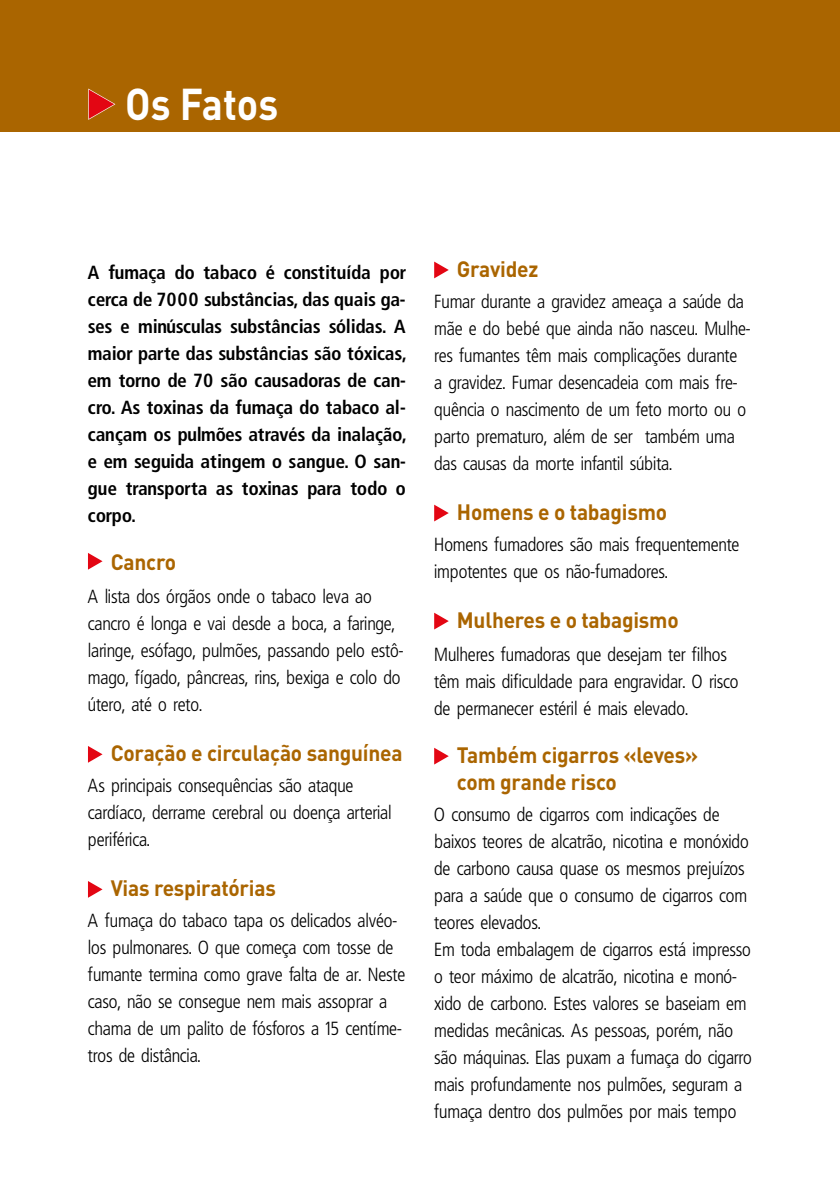
<style>
.page{position:relative;width:840px;height:1191px;background:#fff}
.page>*{position:absolute;margin:0;border:0;box-sizing:border-box;transform-origin:0 0}
.t1{font:700 44px "DIN Pro";color:#fff;scale:.9 1}
.t2{font:700 22px/27px "DIN Pro";letter-spacing:-.01em;color:#aa6500;scale:.95 1}
.t3{font:300 condensed 19px/27px "Frutiger Pro Frutiger";letter-spacing:-.01em;color:#000}
.t4{font:700 condensed 19px/27px "Frutiger Pro Frutiger";letter-spacing:-.01em;color:#000;text-align:justify}
</style>
<div class="page">
<div style="left:0;top:0;width:839px;height:132px;background:#aa6500"></div>
<hr style="left:839px;top:0;width:1px;height:132px;background:#aa6500">
<svg style="left:88px;top:89px;width:27px;height:31px"></svg>
<svg style="left:88px;top:553px;width:14px;height:16px"></svg>
<svg style="left:88px;top:746px;width:14px;height:16px"></svg>
<svg style="left:88px;top:881px;width:14px;height:16px"></svg>
<svg style="left:434px;top:261px;width:14px;height:17px"></svg>
<svg style="left:434px;top:504px;width:14px;height:17px"></svg>
<svg style="left:434px;top:612px;width:14px;height:17px"></svg>
<svg style="left:434px;top:747px;width:14px;height:17px"></svg>
<h1 class="t1" style="left:125px;top:74px;width:171px">Os Fatos</h1>
<p class="t4" style="left:88px;top:259px;width:319px">A fumaça do tabaco é constituída por cerca de 7000 substâncias, das quais ga&shy;ses e minúsculas substâncias sólidas. A maior parte das substâncias são tóxicas, em torno de 70 são causadoras de can&shy;cro. As toxinas da fumaça do tabaco al&shy;cançam os pulmões através da inalação, e em seguida atingem o sangue. O san&shy;gue transporta as toxinas para todo o corpo.</p>
<p class="t2" style="left:111px;top:548px;width:70px">Cancro</p>
<p class="t3" style="left:88px;top:583px;width:317px">A lista dos órgãos onde o tabaco leva ao cancro é longa e vai desde a boca, a faringe, laringe, esófago, pulmões, passando pelo estô&shy;mago, fígado, pâncreas, rins, bexiga e colo do útero, até o reto.</p>
<p class="t2" style="left:111px;top:739px;width:309px">Coração e circulação sanguínea</p>
<p class="t3" style="left:88px;top:772px;width:305px">As principais consequências são ataque cardíaco, derrame cerebral ou doença arterial periférica.</p>
<p class="t2" style="left:111px;top:874px;width:175px">Vias respiratórias</p>
<p class="t3" style="left:88px;top:907px;width:319px">A fumaça do tabaco tapa os delicados alvéo&shy;los pulmonares. O que começa com tosse de fumante termina como grave falta de ar. Neste caso, não se consegue nem mais assoprar a chama de um palito de fósforos a 15 centíme&shy;tros de distância.</p>
<p class="t2" style="left:456px;top:254px;width:87px">Gravidez</p>
<p class="t3" style="left:434px;top:287px;width:318px">Fumar durante a gravidez ameaça a saúde da mãe e do bebé que ainda não nasceu. Mulhe&shy;res fumantes têm mais complicações durante<br>a gravidez. Fumar desencadeia com mais fre&shy;quência o nascimento de um feto morto ou o parto prematuro, além de ser também uma das causas da morte infantil súbita.</p>
<p class="t2" style="left:456px;top:497px;width:223px">Homens e o tabagismo</p>
<p class="t3" style="left:434px;top:530px;width:306px">Homens fumadores são mais frequentemente impotentes que os não-fumadores.</p>
<p class="t2" style="left:456px;top:605px;width:235px">Mulheres e o tabagismo</p>
<p class="t3" style="left:434px;top:640px;width:306px">Mulheres fumadoras que desejam ter filhos têm mais dificuldade para engravidar. O risco de permanecer estéril é mais elevado.</p>
<p class="t2" style="left:456px;top:740px;width:255px">Também cigarros «leves» com grande risco</p>
<p class="t3" style="left:434px;top:800px;width:319px">O consumo de cigarros com indicações de baixos teores de alcatrão, nicotina e monóxido de carbono causa quase os mesmos prejuízos para a saúde que o consumo de cigarros com teores elevados.<br>Em toda embalagem de cigarros está impresso o teor máximo de alcatrão, nicotina e monó&shy;xido de carbono. Estes valores se baseiam em medidas mecânicas. As pessoas, porém, não são máquinas. Elas puxam a fumaça do cigarro mais profundamente nos pulmões, seguram a fumaça dentro dos pulmões por mais tempo</p>
</div>
